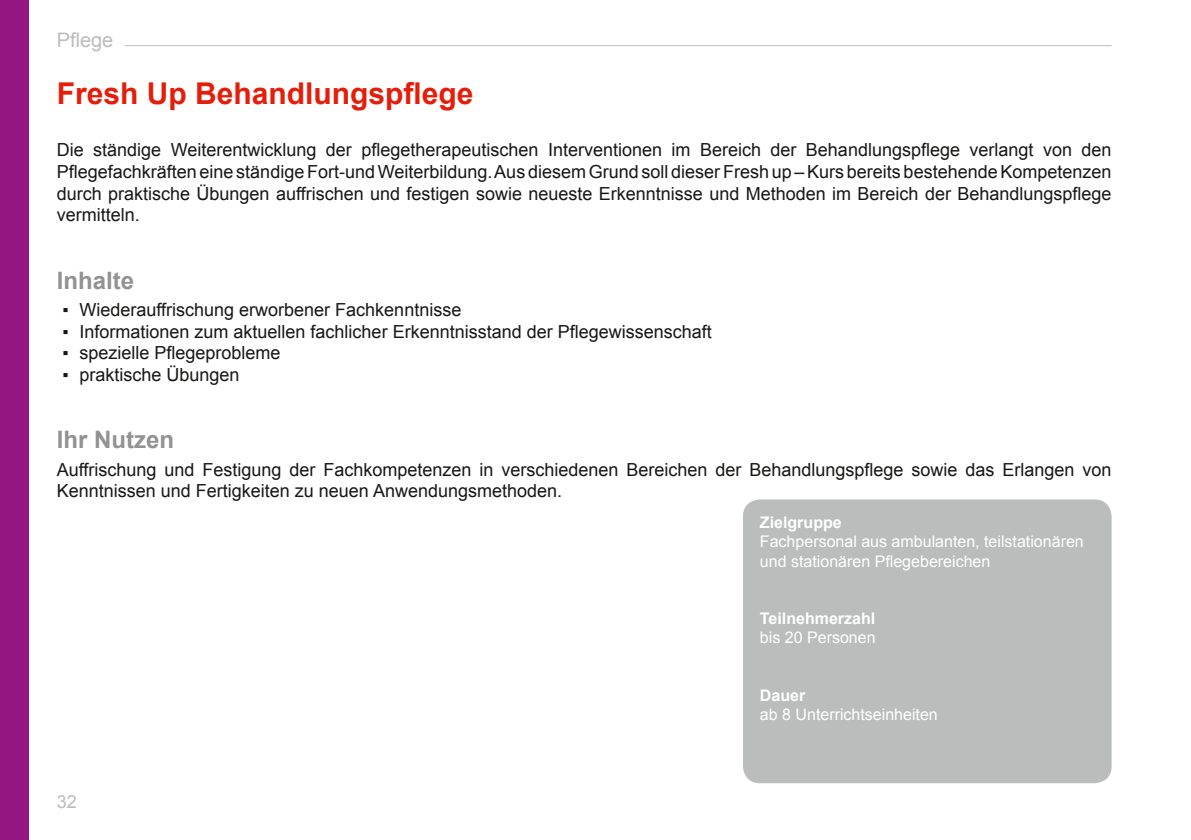
<style>
.page{position:relative;width:1191px;height:840px;background:#fff}
.page>*{position:absolute;margin:0;border:0;box-sizing:border-box;transform-origin:0 0}
.t1{font:700 30px "Arial";color:#e41e0a}
.t2{font:700 24px "Arial";color:#919291}
.t3{font:20px "Arial";color:#bbbcbc}
.t4{font:18px/21.6px "Arial";color:#181716;text-align:justify}
.t5{font:18px "Arial";color:#bbbcbc}
.t6{font:16px/19.2px "Arial";color:#fff}
.t7{font:700 16px "Arial";color:#fff}
</style>
<div class="page">
<hr style="left:125px;top:45px;width:986px;height:1px;background:#bbbcbc">
<div style="left:0;top:0;width:28px;height:839px;background:#941680"></div>
<div style="left:743px;top:499px;width:368px;height:283px;background:#bbbcbc;border-radius:17px"></div>
<p class="t3" style="left:57px;top:27px;width:58px">Pflege</p>
<h1 class="t1" style="left:57px;top:74px;width:418px">Fresh Up Behandlungspflege</h1>
<p class="t4" style="left:57px;top:139px;width:1056px">Die ständige Weiterentwicklung der pflegetherapeutischen Interventionen im Bereich der Behandlungspflege verlangt von den Pflegefachkräften eine ständige Fort-und Weiterbildung. Aus diesem Grund soll dieser Fresh up – Kurs bereits bestehende Kompetenzen durch praktische Übungen auffrischen und festigen sowie neueste Erkenntnisse und Methoden im Bereich der Behandlungspflege vermitteln.</p>
<h2 class="t2" style="left:57px;top:264px;width:79px">Inhalte</h2>
<p class="t4" style="left:62px;top:299px;width:400px">▪ Wiederauffrischung erworbener Fachkenntnisse</p>
<p class="t4" style="left:62px;top:320px;width:651px">▪ Informationen zum aktuellen fachlicher Erkenntnisstand der Pflegewissenschaft</p>
<p class="t4" style="left:62px;top:342px;width:220px">▪ spezielle Pflegeprobleme</p>
<p class="t4" style="left:62px;top:364px;width:179px">▪ praktische Übungen</p>
<h2 class="t2" style="left:57px;top:423px;width:119px">Ihr Nutzen</h2>
<p class="t4" style="left:57px;top:458px;width:1056px">Auffrischung und Festigung der Fachkompetenzen in verschiedenen Bereichen der Behandlungspflege sowie das Erlangen von<br>Kenntnissen und Fertigkeiten zu neuen Anwendungsmethoden.</p>
<p class="t7" style="left:760px;top:511px;width:83px">Zielgruppe</p>
<p class="t6" style="left:760px;top:532px;width:325px">Fachpersonal aus ambulanten, teilstationären und stationären Pflegebereichen</p>
<p class="t7" style="left:760px;top:607px;width:117px">Teilnehmerzahl</p>
<p class="t6" style="left:760px;top:628px;width:117px">bis 20 Personen</p>
<p class="t5" style="left:57px;top:789px;width:22px">32</p>
<p class="t7" style="left:760px;top:684px;width:47px">Dauer</p>
<p class="t6" style="left:760px;top:705px;width:179px">ab 8 Unterrichtseinheiten</p>
</div>
